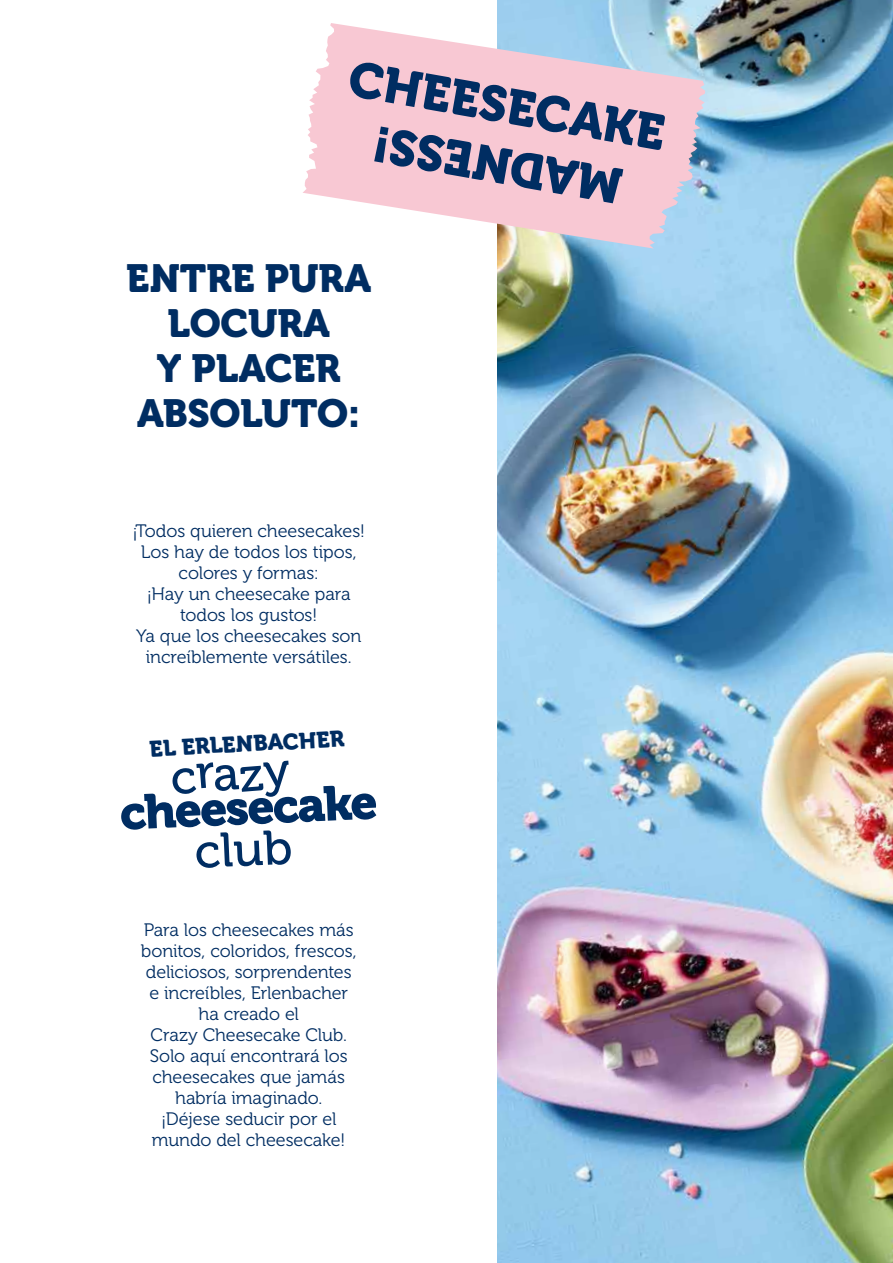
<style>
.page{position:relative;width:893px;height:1263px;background:#fff}
.page>*{position:absolute;margin:0;border:0;box-sizing:border-box;transform-origin:0 0}
.t1{font:49.5px "Museo 900";color:#002d62}
.t2{font:39px/45px "Museo 900";letter-spacing:-.005em;color:#002d62;text-align:center}
.t3{font:22.5px "Museo 900";color:#002d62}
.t4{font:18px/21px "Museo 300";letter-spacing:-.005em;color:#002d62;text-align:center}
</style>
<div class="page">
<img style="left:497px;top:0;width:396px;height:1263px">
<svg style="left:303px;top:23px;width:402px;height:226px;background:#ecd0da"></svg>
<svg style="left:121px;top:761px;width:255px;height:107px"></svg>
<h1 class="t1" style="left:354px;top:50px;width:321px;rotate:10deg">CHEESECAKE</h1>
<h1 class="t1" style="left:616px;top:214px;width:253px;rotate:-170deg">MADNESS!</h1>
<h2 class="t2" style="left:126px;top:256px;width:247px">ENTRE PURA<br>LOCURA<br>Y PLACER<br>ABSOLUTO:</h2>
<p class="t4" style="left:132px;top:520px;width:234px">¡Todos quieren cheesecakes!<br>Los hay de todos los tipos, colores y formas:<br>¡Hay un cheesecake para todos los gustos!<br>Ya que los cheesecakes son increíblemente versátiles.</p>
<p class="t3" style="left:149px;top:736px;width:197px;rotate:-3deg">EL ERLENBACHER</p>
<p class="t4" style="left:141px;top:919px;width:217px">Para los cheesecakes más bonitos, coloridos, frescos, deliciosos, sorprendentes e increíbles, Erlenbacher ha creado el<br>Crazy Cheesecake Club.<br>Solo aquí encontrará los cheesecakes que jamás habría imaginado.<br>¡Déjese seducir por el mundo del cheesecake!</p>
</div>
